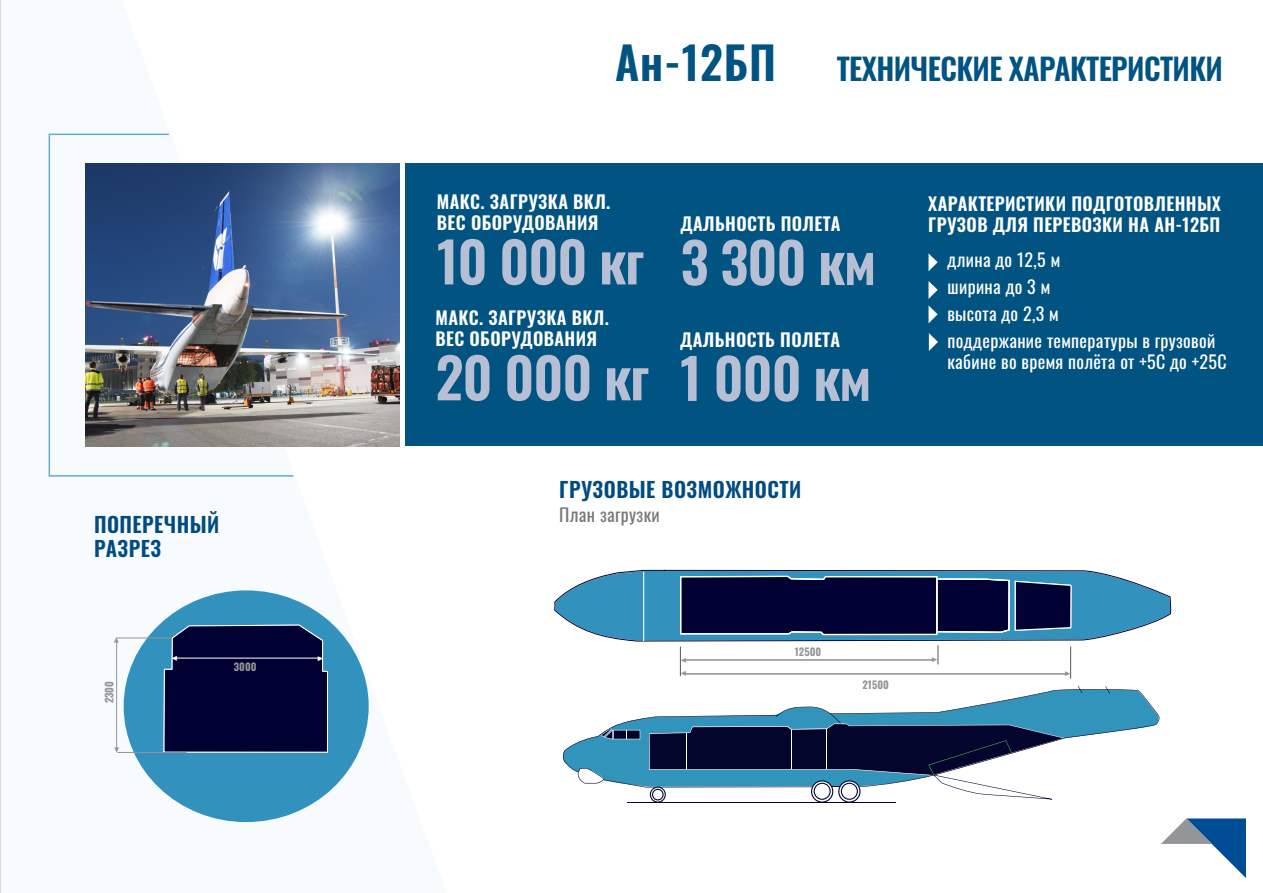
<style>
.page{position:relative;width:1263px;height:893px;background:#fff}
.page>*{position:absolute;margin:0;border:0;box-sizing:border-box;transform-origin:0 0}
.t1{font:600 55.5px "Oswald";letter-spacing:-.02em;color:#b6bfd3}
.t2{font:600 45px "Oswald";letter-spacing:.02em;color:#015381}
.t3{font:600 30px "Oswald";letter-spacing:-.02em;color:#015381}
.t4{font:600 21px/24px "Oswald";letter-spacing:.02em;color:#004b81}
.t5{font:600 18px/21px "Oswald";letter-spacing:.02em;color:#fff}
.t6{font:18px/21px "Oswald";letter-spacing:.02em;color:#fff}
.t7{font:18px "Oswald";letter-spacing:.02em;color:#76787b}
.t8{font:700 10.5px "Oswald";color:#939598}
.t9{font:10.5px "Minion Pro";color:#939598}
.t10{font:700 10.5px "Oswald";color:#fff}
.t11{font:10.5px "Minion Pro";color:#fff}
.t12{font:700 10.5px "Minion Pro";color:#939598}
</style>
<div class="page">
<svg style="left:48px;top:133px;width:246px;height:344px"></svg>
<img style="left:86px;top:163px;width:313px;height:284px">
<div style="left:405px;top:163px;width:858px;height:283px;background:#015381"></div>
<hr style="left:627px;top:803px;width:269px;height:1px;background:#04052c">
<svg style="left:562px;top:686px;width:597px;height:117px"></svg>
<hr style="left:116px;top:641px;width:1px;height:110px;background:#939598">
<svg style="left:1161px;top:818px;width:85px;height:60px"></svg>
<hr style="left:0;top:0;width:1px;height:893px;background:#1b1513">
<hr style="left:1070px;top:647px;width:1px;height:32px;background:#57585a">
<svg style="left:928px;top:253px;width:9px;height:18px"></svg>
<svg style="left:928px;top:281px;width:9px;height:18px"></svg>
<svg style="left:928px;top:305px;width:9px;height:18px"></svg>
<svg style="left:929px;top:333px;width:9px;height:18px"></svg>
<div style="left:124px;top:590px;width:245px;height:232px;background:#3292bd;border-radius:50%"></div>
<svg style="left:163px;top:624px;width:165px;height:129px;background:#0c1141"></svg>
<hr style="left:116px;top:638px;width:55px;height:1px;background:#939598">
<hr style="left:117px;top:752px;width:70px;height:1px;background:#939598">
<hr style="left:173px;top:658px;width:148px;height:1px;background:#fff">
<svg style="left:554px;top:569px;width:617px;height:107px"></svg>
<p class="t4" style="left:94px;top:510px;width:127px">ПОПЕРЕЧНЫЙ<br>РАЗРЕЗ</p>
<p class="t9" style="left:124px;top:637px;width:8px;rotate:90deg">◀</p>
<p class="t8" style="left:104px;top:703px;width:24px;rotate:-90deg">2300</p>
<p class="t9" style="left:109px;top:753px;width:8px;rotate:-90deg">◀</p>
<p class="t11" style="left:171px;top:650px;width:8px">◀</p>
<p class="t10" style="left:233px;top:654px;width:24px">2992</p>
<p class="t11" style="left:324px;top:666px;width:8px;rotate:-180deg">◀</p>
<p class="t8" style="left:234px;top:661px;width:24px">3000</p>
<p class="t2" style="left:615px;top:22px;width:162px">Ан-12БП</p>
<p class="t3" style="left:837px;top:42px;width:388px">ТЕХНИЧЕСКИЕ ХАРАКТЕРИСТИКИ</p>
<p class="t5" style="left:437px;top:190px;width:175px">МАКС. ЗАГРУЗКА ВКЛ.<br>ВЕС ОБОРУДОВАНИЯ</p>
<p class="t1" style="left:437px;top:212px;width:209px">10 000 кг</p>
<p class="t5" style="left:435px;top:306px;width:175px">МАКС. ЗАГРУЗКА ВКЛ.<br>ВЕС ОБОРУДОВАНИЯ</p>
<p class="t1" style="left:435px;top:328px;width:215px">20 000 кг</p>
<p class="t5" style="left:681px;top:211px;width:161px">ДАЛЬНОСТЬ ПОЛЕТА</p>
<p class="t1" style="left:681px;top:213px;width:197px">3 300 км</p>
<p class="t5" style="left:680px;top:327px;width:161px">ДАЛЬНОСТЬ ПОЛЕТА</p>
<p class="t1" style="left:680px;top:329px;width:192px">1 000 км</p>
<p class="t4" style="left:559px;top:475px;width:244px">ГРУЗОВЫЕ ВОЗМОЖНОСТИ</p>
<p class="t7" style="left:559px;top:499px;width:102px">План загрузки</p>
<p class="t5" style="left:928px;top:191px;width:294px">ХАРАКТЕРИСТИКИ ПОДГОТОВЛЕННЫХ<br>ГРУЗОВ ДЛЯ ПЕРЕВОЗКИ НА АН-12БП</p>
<p class="t6" style="left:947px;top:247px;width:114px">длина до 12,5 м</p>
<p class="t6" style="left:947px;top:274px;width:104px">ширина до 3 м</p>
<p class="t6" style="left:947px;top:301px;width:113px">высота до 2,3 м</p>
<p class="t6" style="left:947px;top:328px;width:281px">поддержание температуры в грузовой кабине во время полёта от +5С до +25С</p>
<p class="t8" style="left:795px;top:647px;width:28px">12500</p>
<p class="t9" style="left:680px;top:652px;width:8px">◀</p>
<p class="t12" style="left:938px;top:668px;width:8px;rotate:-180deg">◀</p>
<p class="t9" style="left:680px;top:666px;width:8px">◀</p>
<p class="t9" style="left:1071px;top:681px;width:8px;rotate:-180deg">◀</p>
<p class="t8" style="left:862px;top:679px;width:28px">21500</p>
</div>
